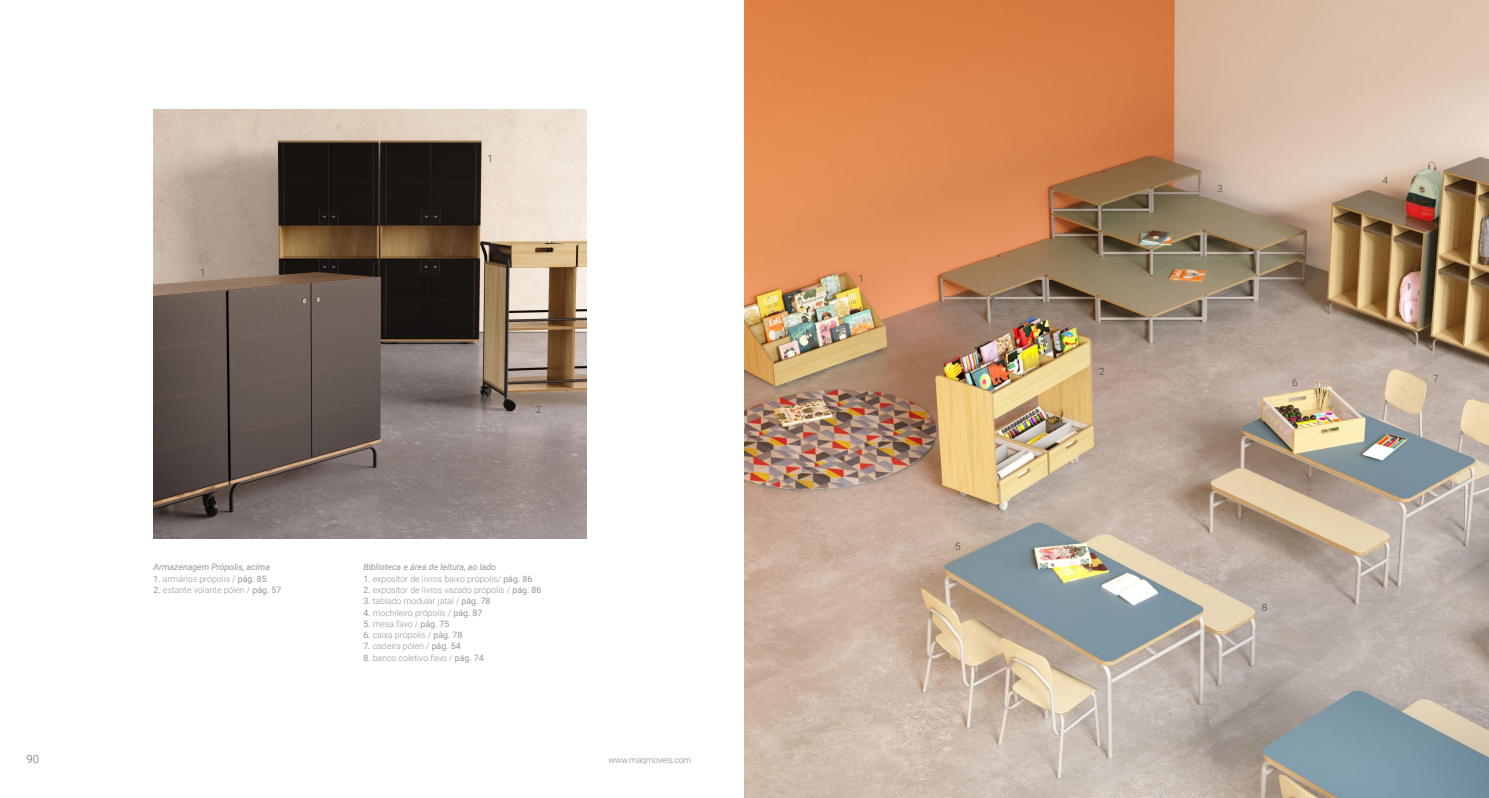
<style>
.page{position:relative;width:1489px;height:798px;background:#fff}
.page>*{position:absolute;margin:0;border:0;box-sizing:border-box;transform-origin:0 0}
.t1{font:300 11.25px "Roboto";color:#636366}
.Descrição_Produto{font:300 10px "Roboto";color:#414646}
.Legenda_render{font:300 8.75px "Roboto";color:#939598}
.Legenda_render-2{font:italic 8.75px "Roboto";color:#939598}
.t2{font:300 8.75px "Roboto";letter-spacing:-.02em;color:#8d8b8b}
.s1{font-weight:400}
</style>
<div class="page">
<img style="left:154px;top:110px;width:432px;height:428px">
<img style="left:744px;top:0;width:744px;height:797px">
<p class="Descrição_Produto" style="left:200px;top:266px;width:7px">1</p>
<p class="Legenda_render-2" style="left:154px;top:561px;width:118px">Armazenagem Própolis, acima</p>
<p class="Legenda_render" style="left:154px;top:572px;width:115px"><span class="s1">1.</span> armários própolis / <span class="s1">pág. 85</span></p>
<p class="Legenda_render" style="left:154px;top:583px;width:129px"><span class="s1">2.</span> estante volante pólen / <span class="s1">pág. 57</span></p>
<p class="Descrição_Produto" style="left:487px;top:151px;width:7px">1</p>
<p class="Descrição_Produto" style="left:535px;top:402px;width:7px">2</p>
<p class="Legenda_render-2" style="left:363px;top:561px;width:134px">Biblioteca e área de leitura, ao lado</p>
<p class="Legenda_render" style="left:363px;top:572px;width:170px"><span class="s1">1.</span> expositor de livros baixo própolis/ <span class="s1">pág. 86</span></p>
<p class="Legenda_render" style="left:363px;top:583px;width:179px"><span class="s1">2.</span> expositor de livros vazado própolis / <span class="s1">pág. 86</span></p>
<p class="Legenda_render" style="left:363px;top:594px;width:129px"><span class="s1">3.</span> tablado modular jataí / <span class="s1">pág. 78</span></p>
<p class="Legenda_render" style="left:363px;top:606px;width:120px"><span class="s1">4.</span> mochileiro própolis / <span class="s1">pág. 87</span></p>
<p class="Legenda_render" style="left:363px;top:617px;width:88px"><span class="s1">5.</span> mesa favo / <span class="s1">pág. 75</span></p>
<p class="Legenda_render" style="left:363px;top:628px;width:100px"><span class="s1">6.</span> caixa própolis / <span class="s1">pág. 78</span></p>
<p class="Legenda_render" style="left:363px;top:639px;width:99px"><span class="s1">7.</span> cadeira pólen / <span class="s1">pág. 54</span></p>
<p class="Legenda_render" style="left:363px;top:651px;width:122px"><span class="s1">8.</span> banco coletivo favo / <span class="s1">pág. 74</span></p>
<p class="t1" style="left:27px;top:750px;width:14px">90</p>
<p class="t2" style="left:608px;top:753px;width:84px">www.maqmoveis.com</p>
<p class="Descrição_Produto" style="left:858px;top:271px;width:7px">1</p>
<p class="Descrição_Produto" style="left:955px;top:539px;width:7px">5</p>
<p class="Descrição_Produto" style="left:1098px;top:364px;width:7px">2</p>
<p class="Descrição_Produto" style="left:1217px;top:181px;width:7px">3</p>
<p class="Descrição_Produto" style="left:1292px;top:375px;width:7px">6</p>
<p class="Descrição_Produto" style="left:1382px;top:174px;width:7px">4</p>
<p class="Descrição_Produto" style="left:1432px;top:371px;width:7px">7</p>
<p class="Descrição_Produto" style="left:1261px;top:600px;width:7px">8</p>
</div>
